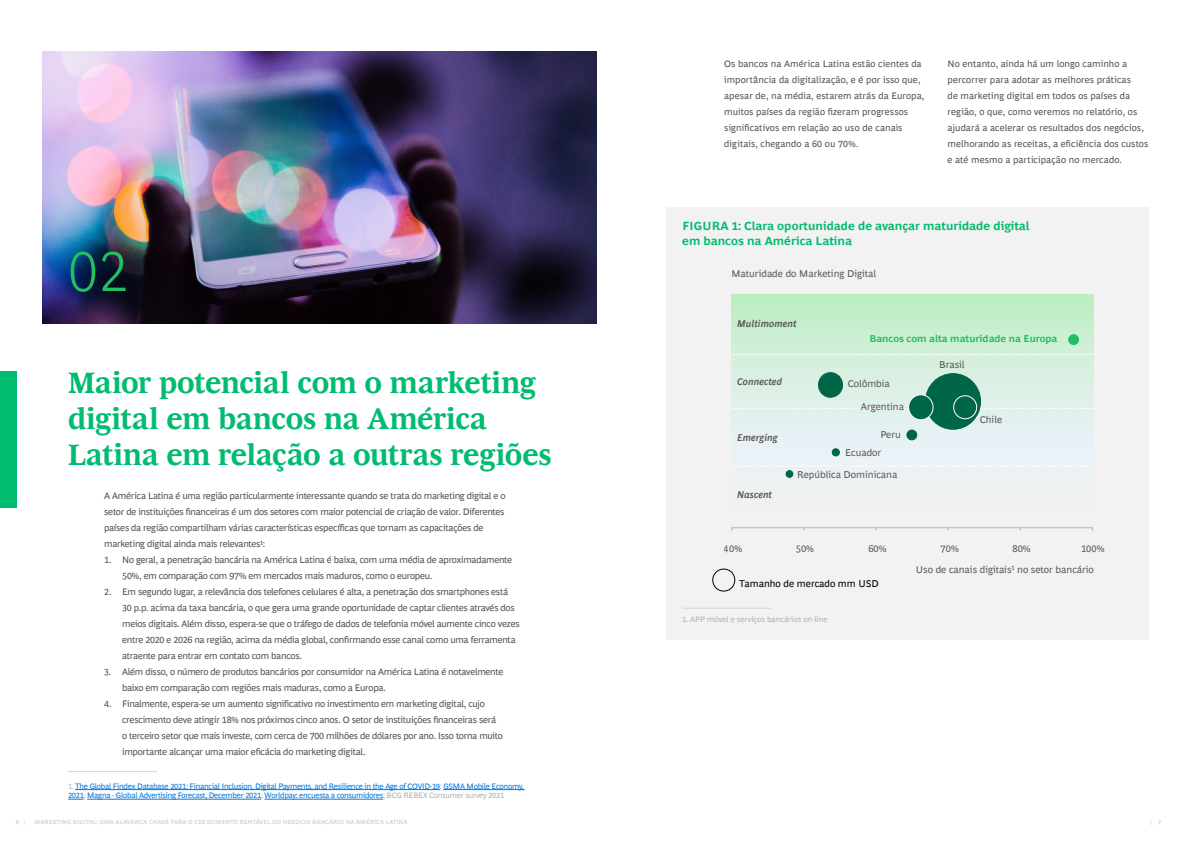
<style>
.page{position:relative;width:1191px;height:842px;background:#fff}
.page>*{position:absolute;margin:0;border:0;box-sizing:border-box;transform-origin:0 0}
.Agenda_numbers{font:300 60px "Henderson BCG Sans";color:#21bf61;scale:.95 1}
.Chapter_Title_01{font:700 30px/36px "Henderson BCG Serif";letter-spacing:-.01em;color:#00bc70}
.Body_Copy_-_Bullet_B{font:700 12px/14.4px "Henderson BCG Sans";color:#00bc70}
.t1{font:10px "Henderson BCG Sans";color:#5e5a58}
.t2{font:italic 700 10px "Henderson BCG Sans";color:#5e5a58}
.t3{font:700 10px "Henderson BCG Sans";color:#21bf62}
.t4{font:10px "Henderson BCG Sans";color:#000}
.Body_copy_2_column{font:9.5px/16px "Henderson BCG Sans";letter-spacing:-.025em;color:#535353}
.Body_copy_2_column-2{font:9.5px/16px "Henderson BCG Sans";letter-spacing:.01em;color:#535353}
.Body_copy_2_column-3{font:9.5px/16px "Henderson BCG Sans";letter-spacing:.005em;color:#535353}
.Footnotes{font:8px/9.6px "Henderson BCG Sans";letter-spacing:-.03em;color:#0977d7}
.Footnotes-2{font:8px "Henderson BCG Sans";color:#b1b1b1}
.t5{font:700 6px "Henderson BCG Sans";color:#d4d4d4}
.s1{color:#b1b1b1}
</style>
<div class="page">
<img style="left:43px;top:51px;width:553px;height:272px">
<div style="left:0;top:370px;width:16px;height:137px;background:#00bc70"></div>
<div style="left:666px;top:207px;width:482px;height:432px;background:#f2f2f2"></div>
<hr style="left:75px;top:789px;width:365px;height:1px;background:#0977d7">
<hr style="left:443px;top:789px;width:81px;height:1px;background:#0977d7">
<svg style="left:68px;top:799px;width:16px;height:1px"></svg>
<hr style="left:87px;top:799px;width:174px;height:1px;background:#0977d7">
<hr style="left:264px;top:799px;width:119px;height:1px;background:#0977d7">
<hr style="left:68px;top:771px;width:89px;height:1px;background:#d4d4d4">
<hr style="left:682px;top:608px;width:89px;height:1px;background:#d4d4d4">
<div style="left:732px;top:295px;width:362px;height:229px;background:linear-gradient(to bottom,#c2eecb,#f8f3ff)"></div>
<svg style="left:732px;top:466px;width:362px;height:1px"></svg>
<svg style="left:732px;top:408px;width:362px;height:1px"></svg>
<svg style="left:732px;top:354px;width:362px;height:1px"></svg>
<div style="left:832px;top:449px;width:7px;height:7px;background:#006648;border-radius:50%"></div>
<div style="left:832px;top:448px;width:7px;height:8px;border:1px solid #006648;border-radius:50%"></div>
<hr style="left:731px;top:527px;width:361px;height:1px;background:#b2b2b2">
<div style="left:818px;top:373px;width:24px;height:24px;background:#006648;border-radius:50%"></div>
<div style="left:818px;top:372px;width:25px;height:26px;border:1px solid #006648;border-radius:50%"></div>
<div style="left:925px;top:374px;width:55px;height:55px;background:#006648;border-radius:50%"></div>
<div style="left:925px;top:373px;width:56px;height:57px;border:1px solid #006648;border-radius:50%"></div>
<div style="left:908px;top:395px;width:25px;height:25px;background:#006648;border-radius:50%"></div>
<div style="left:908px;top:394px;width:25px;height:26px;border:1px solid #fff;border-radius:50%"></div>
<div style="left:953px;top:395px;width:24px;height:24px;border:1px solid #fff;border-radius:50%"></div>
<div style="left:907px;top:430px;width:9px;height:10px;background:#006648;border-radius:50%"></div>
<div style="left:906px;top:430px;width:11px;height:10px;border:1px solid #006648;border-radius:50%"></div>
<div style="left:1068px;top:335px;width:10px;height:10px;background:#21bf62;border-radius:50%"></div>
<div style="left:1068px;top:334px;width:11px;height:11px;border:1px solid #21bf62;border-radius:50%"></div>
<div style="left:786px;top:471px;width:7px;height:6px;background:#006648;border-radius:50%"></div>
<div style="left:785px;top:470px;width:8px;height:8px;border:1px solid #006648;border-radius:50%"></div>
<div style="left:712px;top:568px;width:23px;height:24px;border:1px solid #000;border-radius:50%"></div>
<p class="Body_copy_2_column-3" style="left:724px;top:55px;width:202px">Os bancos na América Latina estão cientes da importância da digitalização, e é por isso que, apesar de, na média, estarem atrás da Europa, muitos países da região fizeram progressos significativos em relação ao uso de canais digitais, chegando a 60 ou 70%.</p>
<p class="Body_copy_2_column-2" style="left:947px;top:55px;width:202px">No entanto, ainda há um longo caminho a percorrer para adotar as melhores práticas<br>de marketing digital em todos os países da região, o que, como veremos no relatório, os ajudará a acelerar os resultados dos negócios, melhorando as receitas, a eficiência dos custos e até mesmo a participação no mercado.</p>
<p class="Agenda_numbers" style="left:68px;top:226px;width:64px">02</p>
<p class="Chapter_Title_01" style="left:68px;top:362px;width:485px">Maior potencial com o marketing digital em bancos na América<br>Latina em relação a outras regiões</p>
<p class="Body_copy_2_column" style="left:104px;top:487px;width:403px">A América Latina é uma região particularmente interessante quando se trata do marketing digital e o setor de instituições financeiras é um dos setores com maior potencial de criação de valor. Diferentes países da região compartilham várias características específicas que tornam as capacitações de marketing digital ainda mais relevantes1:</p>
<p class="Body_copy_2_column" style="left:122px;top:551px;width:391px;text-indent:-18px">1. No geral, a penetração bancária na América Latina é baixa, com uma média de aproximadamente<br>50%, em comparação com 97% em mercados mais maduros, como o europeu.</p>
<p class="Body_copy_2_column" style="left:122px;top:583px;width:399px;text-indent:-18px">2. Em segundo lugar, a relevância dos telefones celulares é alta, a penetração dos smartphones está 30 p.p. acima da taxa bancária, o que gera uma grande oportunidade de captar clientes através dos meios digitais. Além disso, espera-se que o tráfego de dados de telefonia móvel aumente cinco vezes entre 2020 e 2026 na região, acima da média global, confirmando esse canal como uma ferramenta atraente para entrar em contato com bancos.</p>
<p class="Body_copy_2_column" style="left:122px;top:663px;width:383px;text-indent:-18px">3. Além disso, o número de produtos bancários por consumidor na América Latina é notavelmente baixo em comparação com regiões mais maduras, como a Europa.</p>
<p class="Body_copy_2_column" style="left:122px;top:695px;width:382px;text-indent:-18px">4. Finalmente, espera-se um aumento significativo no investimento em marketing digital, cujo crescimento deve atingir 18% nos próximos cinco anos. O setor de instituições financeiras será o terceiro setor que mais investe, com cerca de 700 milhões de dólares por ano. Isso torna muito importante alcançar uma maior eficácia do marketing digital.</p>
<p class="Footnotes" style="left:68px;top:780px;width:457px"><span class="s1">1.</span> The Global Findex Database 2021: Financial Inclusion, Digital Payments, and Resilience in the Age of COVID-19<span class="s1">;</span> GSMA Mobile Economy,<br>2021<span class="s1">;</span> Magna - Global Advertising Forecast, December 2021<span class="s1">;</span> Worldpay: encuesta a consumidores<span class="s1">; BCG REBEX Consumer survey 2021</span></p>
<p class="Body_Copy_-_Bullet_B" style="left:682px;top:218px;width:349px">FIGURA 1: Clara oportunidade de avançar maturidade digital em bancos na América Latina</p>
<p class="t1" style="left:731px;top:266px;width:146px">Maturidade do Marketing Digital</p>
<p class="t2" style="left:737px;top:317px;width:61px">Multimoment</p>
<p class="t2" style="left:737px;top:375px;width:46px">Connected</p>
<p class="t2" style="left:737px;top:430px;width:42px">Emerging</p>
<p class="t3" style="left:869px;top:331px;width:190px">Bancos com alta maturidade na Europa</p>
<p class="t1" style="left:847px;top:376px;width:44px">Colômbia</p>
<p class="t1" style="left:861px;top:400px;width:45px">Argentina</p>
<p class="t1" style="left:880px;top:427px;width:22px">Peru</p>
<p class="t1" style="left:939px;top:357px;width:27px">Brasil</p>
<p class="t1" style="left:979px;top:412px;width:24px">Chile</p>
<p class="t2" style="left:737px;top:487px;width:36px">Nascent</p>
<p class="t1" style="left:845px;top:445px;width:38px">Ecuador</p>
<p class="t1" style="left:797px;top:467px;width:102px">República Dominicana</p>
<p class="t1" style="left:724px;top:541px;width:20px">40%</p>
<p class="t1" style="left:796px;top:541px;width:20px">50%</p>
<p class="t1" style="left:868px;top:541px;width:20px">60%</p>
<p class="t4" style="left:739px;top:576px;width:141px">Tamanho de mercado mm USD</p>
<p class="Footnotes-2" style="left:682px;top:613px;width:147px">1. APP móvel e serviços bancários on-line</p>
<p class="t1" style="left:940px;top:541px;width:20px">70%</p>
<p class="t1" style="left:1012px;top:541px;width:20px">80%</p>
<p class="t1" style="left:1081px;top:541px;width:25px">100%</p>
<p class="t1" style="left:916px;top:563px;width:179px">Uso de canais digitais¹ no setor bancário</p>
<p class="t5" style="left:16px;top:817px;width:11px">6 |</p>
<p class="t5" style="left:35px;top:817px;width:374px">MARKETING DIGITAL: UMA ALAVANCA CHAVE PARA O CRESCIMENTO RENTÁVEL DO NEGÓCIO BANCÁRIO NA AMÉRICA LATINA</p>
<p class="t5" style="left:1150px;top:817px;width:12px">| 7</p>
</div>
